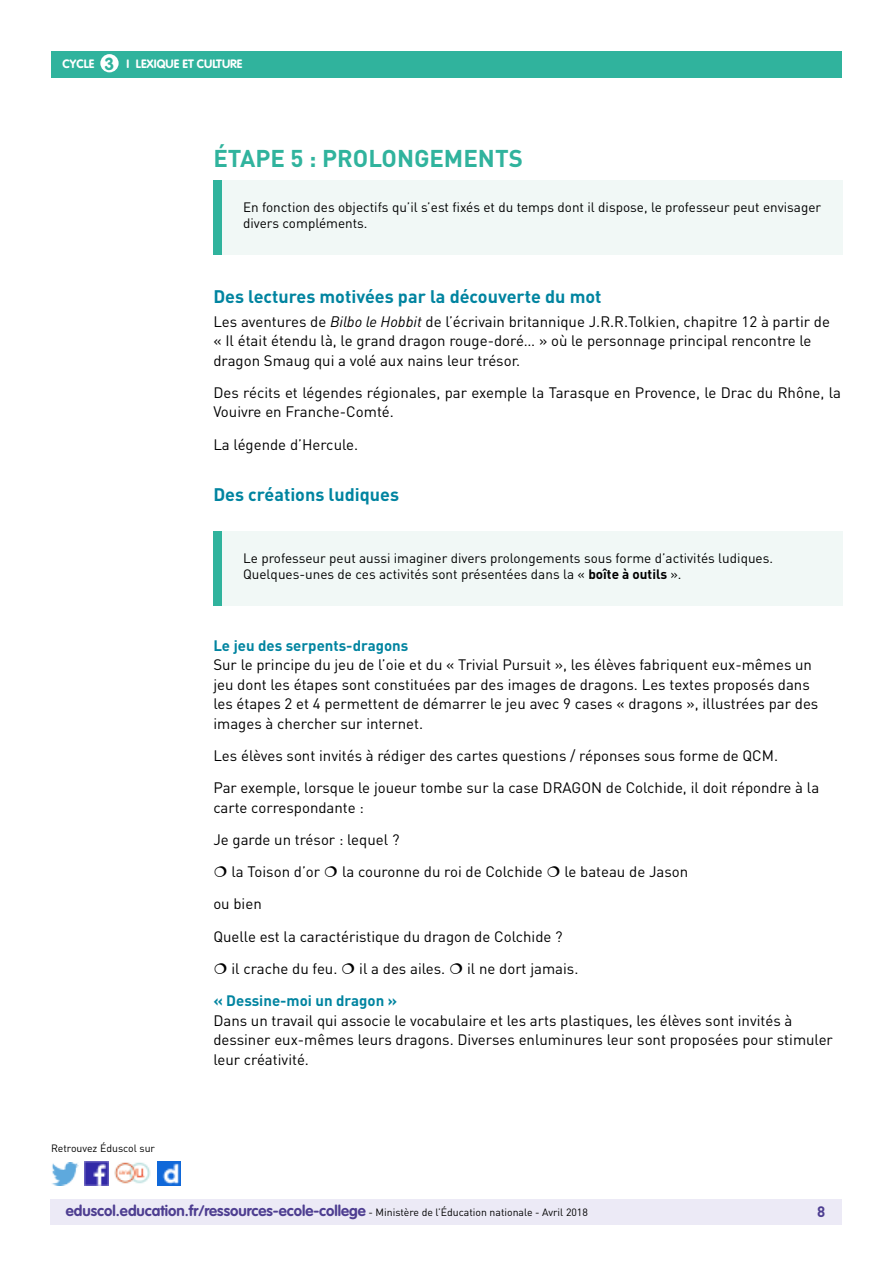
<style>
.page{position:relative;width:893px;height:1263px;background:#fff}
.page>*{position:absolute;margin:0;border:0;box-sizing:border-box;transform-origin:0 0}
.t1{font:700 24px "DIN Pro";color:#30b39d}
.t2{font:700 18px "DIN Pro";color:#0084a0}
.t3{font:700 17.25px "VAG Rounded Std";color:#30b39d}
.t4{font:15px/19.5px "DIN Pro";color:#000}
.t5{font:700 15px "VAG Rounded Std";color:#4e3e91}
.t6{font:700 15px "DIN Pro";color:#0084a0}
.t7{font:700 15px "DIN Pro";color:#4e3e91}
.t8{font:13.5px/16.2px "DIN Pro";color:#000}
.t9{font:700 12px "VAG Rounded Std";color:#fff}
.t10{font:10.5px "DIN Pro";color:#000}
.s1{font-style:italic}
.s2{font-weight:700}
.s3{font-family:"DIN Pro";font-weight:400;font-size:10.5px;color:#000}
</style>
<div class="page">
<div style="left:50px;top:1199px;width:791px;height:26px;background:#eceaf6"></div>
<div style="left:51px;top:51px;width:791px;height:27px;background:#30b39d"></div>
<div style="left:100px;top:54px;width:19px;height:18px;background:#fff;border-radius:50%"></div>
<img style="left:85px;top:1162px;width:23px;height:23px">
<img style="left:52px;top:1163px;width:27px;height:22px">
<img style="left:158px;top:1162px;width:22px;height:23px">
<img style="left:114px;top:1162px;width:37px;height:22px">
<div style="left:213px;top:180px;width:630px;height:75px;background:#f1f8f6"></div>
<div style="left:213px;top:180px;width:9px;height:75px;background:#30b39d"></div>
<div style="left:213px;top:531px;width:630px;height:75px;background:#f1f8f6"></div>
<div style="left:213px;top:531px;width:9px;height:75px;background:#30b39d"></div>
<p class="t3" style="left:105px;top:53px;width:11px">3</p>
<p class="t9" style="left:63px;top:57px;width:33px">CYCLE</p>
<p class="t9" style="left:127px;top:57px;width:117px">I LEXIQUE ET CULTURE</p>
<h1 class="t1" style="left:213px;top:143px;width:311px">ÉTAPE 5 : PROLONGEMENTS</h1>
<p class="t8" style="left:243px;top:199px;width:579px">En fonction des objectifs qu’il s’est fixés et du temps dont il dispose, le professeur peut envisager divers compléments.</p>
<p class="t2" style="left:213px;top:284px;width:390px">Des lectures motivées par la découverte du mot</p>
<p class="t4" style="left:213px;top:311px;width:618px">Les aventures de <span class="s1">Bilbo le Hobbit</span> de l’écrivain britannique J.R.R.Tolkien, chapitre 12 à partir de « Il était étendu là, le grand dragon rouge-doré… » où le personnage principal rencontre le dragon Smaug qui a volé aux nains leur trésor.</p>
<p class="t4" style="left:213px;top:382px;width:629px">Des récits et légendes régionales, par exemple la Tarasque en Provence, le Drac du Rhône, la<br>Vouivre en Franche-Comté.</p>
<p class="t4" style="left:213px;top:434px;width:146px">La légende d’Hercule.</p>
<p class="t2" style="left:213px;top:483px;width:187px">Des créations ludiques</p>
<p class="t8" style="left:243px;top:550px;width:531px">Le professeur peut aussi imaginer divers prolongements sous forme d’activités ludiques.<br>Quelques-unes de ces activités sont présentées dans la « <span class="s2">boîte à outils</span> ».</p>
<p class="t10" style="left:51px;top:1141px;width:106px">Retrouvez Éduscol sur</p>
<p class="t6" style="left:213px;top:635px;width:197px">Le jeu des serpents-dragons</p>
<p class="t4" style="left:213px;top:655px;width:606px">Sur le principe du jeu de l’oie et du « Trivial Pursuit », les élèves fabriquent eux-mêmes un jeu dont les étapes sont constituées par des images de dragons. Les textes proposés dans les étapes 2 et 4 permettent de démarrer le jeu avec 9 cases « dragons », illustrées par des images à chercher sur internet.</p>
<p class="t4" style="left:213px;top:739px;width:607px;line-height:32.2px">Les élèves sont invités à rédiger des cartes questions / réponses sous forme de QCM.<br>Par exemple, lorsque le joueur tombe sur la case DRAGON de Colchide, il doit répondre à la</p>
<p class="t4" style="left:213px;top:797px;width:152px">carte correspondante :</p>
<p class="t4" style="left:213px;top:829px;width:188px">Je garde un trésor : lequel ?</p>
<p class="t4" style="left:231px;top:862px;width:90px">la Toison d’or</p>
<p class="t4" style="left:342px;top:862px;width:202px">la couronne du roi de Colchide</p>
<p class="t4" style="left:564px;top:862px;width:125px">le bateau de Jason</p>
<p class="t4" style="left:213px;top:894px;width:50px">ou bien</p>
<p class="t4" style="left:213px;top:926px;width:351px">Quelle est la caractéristique du dragon de Colchide ?</p>
<p class="t4" style="left:231px;top:958px;width:108px">il crache du feu.</p>
<p class="t4" style="left:359px;top:958px;width:88px">il a des ailes.</p>
<p class="t4" style="left:467px;top:958px;width:113px">il ne dort jamais.</p>
<p class="t6" style="left:213px;top:991px;width:185px">« Dessine-moi un dragon »</p>
<p class="t4" style="left:213px;top:1010px;width:621px">Dans un travail qui associe le vocabulaire et les arts plastiques, les élèves sont invités à dessiner eux-mêmes leurs dragons. Diverses enluminures leur sont proposées pour stimuler leur créativité.</p>
<p class="t5" style="left:66px;top:1202px;width:523px">eduscol.education.fr/ressources-ecole-college <span class="s3">- Ministère de l’Éducation nationale - Avril 2018</span></p>
<p class="t7" style="left:817px;top:1201px;width:10px">8</p>
</div>
